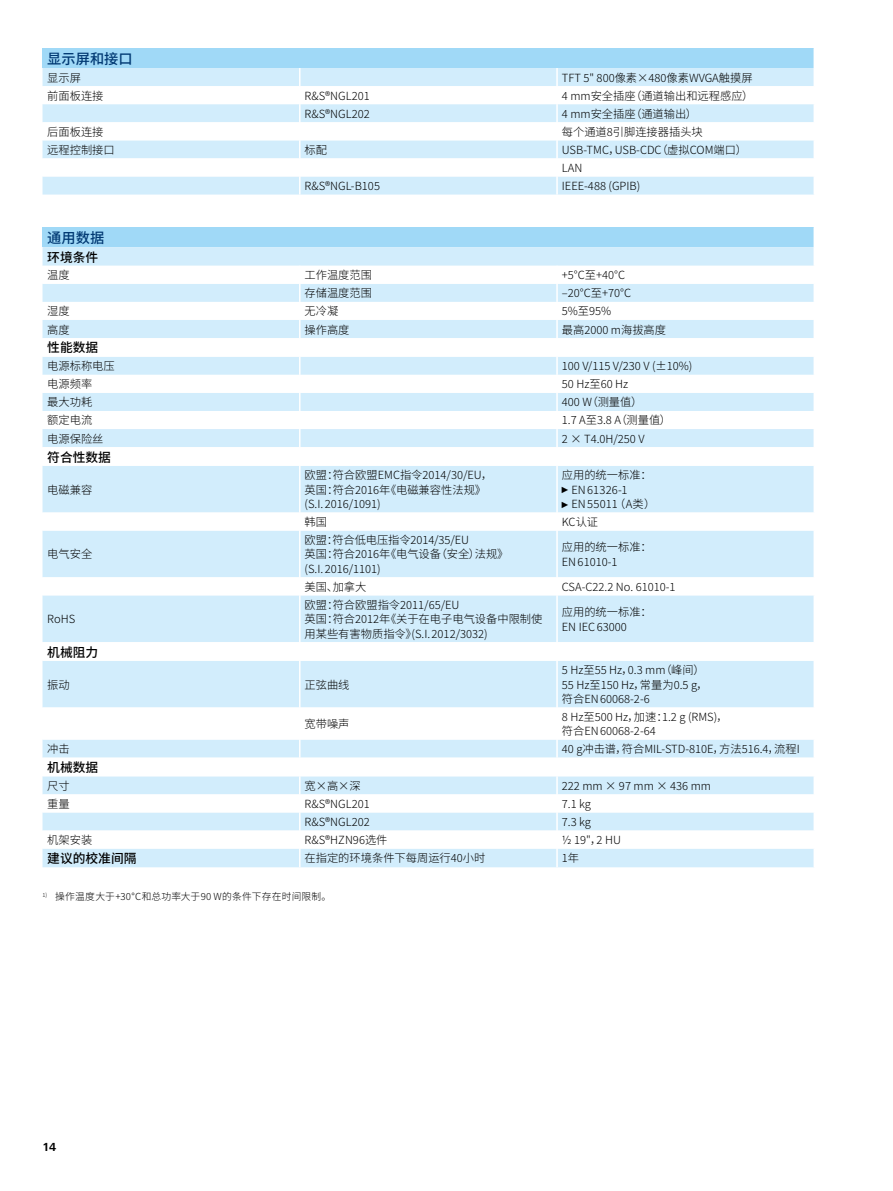
<style>
.page{position:relative;width:893px;height:1191px;background:#fff}
.page>*{position:absolute;margin:0;border:0;box-sizing:border-box;transform-origin:0 0}
.Tabellenueberschrift{font:500 14.25px "Source Han Sans SC";color:#003872}
.Tabellefett{font:500 12.75px "Source Han Sans SC";color:#000}
.Tabelletext{font:300 11.25px/14.7px "Source Han Sans SC";color:#000}
.t1{font:700 11.25px "Linotype Univers 630";color:#000}
.Fussnote{font:300 9.75px "Source Han Sans SC";letter-spacing:.02em;color:#000}
.s1{font-family:"Arial Narrow";font-weight:400;font-size:9px}
</style>
<div class="page">
<div style="left:43px;top:48px;width:771px;height:20px;background:#a0d9f7"></div>
<div style="left:43px;top:68px;width:771px;height:127px;background:#d2edfc"></div>
<svg style="left:43px;top:86px;width:771px;height:90px"></svg>
<svg style="left:299px;top:68px;width:2px;height:127px"></svg>
<svg style="left:556px;top:68px;width:2px;height:127px"></svg>
<div style="left:43px;top:227px;width:771px;height:20px;background:#a0d9f7"></div>
<div style="left:43px;top:247px;width:771px;height:620px;background:#d2edfc"></div>
<svg style="left:43px;top:266px;width:771px;height:582px;fill:#d2edfc"></svg>
<svg style="left:299px;top:266px;width:2px;height:72px"></svg>
<svg style="left:556px;top:266px;width:2px;height:72px"></svg>
<svg style="left:299px;top:357px;width:2px;height:90px"></svg>
<svg style="left:556px;top:357px;width:2px;height:90px"></svg>
<hr style="left:299px;top:466px;width:2px;height:46px;background:#fff">
<hr style="left:556px;top:466px;width:2px;height:46px;background:#fff">
<svg style="left:299px;top:512px;width:2px;height:18px"></svg>
<svg style="left:556px;top:512px;width:2px;height:18px"></svg>
<hr style="left:299px;top:530px;width:2px;height:47px;background:#fff">
<hr style="left:556px;top:530px;width:2px;height:47px;background:#fff">
<svg style="left:299px;top:577px;width:2px;height:18px"></svg>
<svg style="left:556px;top:577px;width:2px;height:18px"></svg>
<hr style="left:299px;top:595px;width:2px;height:47px;background:#fff">
<hr style="left:556px;top:595px;width:2px;height:47px;background:#fff">
<hr style="left:299px;top:661px;width:2px;height:46px;background:#fff">
<hr style="left:556px;top:661px;width:2px;height:46px;background:#fff">
<hr style="left:299px;top:707px;width:2px;height:32px;background:#fff">
<hr style="left:556px;top:707px;width:2px;height:32px;background:#fff">
<svg style="left:299px;top:739px;width:2px;height:18px"></svg>
<svg style="left:556px;top:739px;width:2px;height:18px"></svg>
<svg style="left:299px;top:776px;width:2px;height:91px"></svg>
<svg style="left:556px;top:776px;width:2px;height:91px"></svg>
<p class="Tabellenueberschrift" style="left:47px;top:51px;width:87px">显示屏和接口</p>
<p class="Tabelletext" style="left:47px;top:70px;width:35px">显示屏</p>
<p class="Tabelletext" style="left:562px;top:70px;width:192px">TFT 5" 800像素×480像素WVGA触摸屏</p>
<p class="Tabelletext" style="left:47px;top:88px;width:58px">前面板连接</p>
<p class="Tabelletext" style="left:305px;top:88px;width:67px">R&amp;S®NGL201</p>
<p class="Tabelletext" style="left:562px;top:88px;width:193px">4 mm安全插座（通道输出和远程感应）</p>
<p class="Tabelletext" style="left:305px;top:106px;width:67px">R&amp;S®NGL202</p>
<p class="Tabelletext" style="left:562px;top:106px;width:137px">4 mm安全插座（通道输出）</p>
<p class="Tabelletext" style="left:47px;top:124px;width:58px">后面板连接</p>
<p class="Tabelletext" style="left:562px;top:124px;width:143px">每个通道8引脚连接器插头块</p>
<p class="Tabelletext" style="left:47px;top:143px;width:69px">远程控制接口</p>
<p class="Tabelletext" style="left:305px;top:143px;width:24px">标配</p>
<p class="Tabelletext" style="left:562px;top:143px;width:187px">USB-TMC，USB-CDC（虚拟COM端口）</p>
<p class="Tabelletext" style="left:562px;top:161px;width:22px">LAN</p>
<p class="Tabelletext" style="left:305px;top:179px;width:77px">R&amp;S®NGL-B105</p>
<p class="Tabelletext" style="left:562px;top:179px;width:80px">IEEE-488 (GPIB)</p>
<p class="Tabellenueberschrift" style="left:47px;top:229px;width:58px">通用数据</p>
<p class="Tabellefett" style="left:47px;top:250px;width:52px">环境条件</p>
<p class="Tabelletext" style="left:47px;top:268px;width:24px">温度</p>
<p class="Tabelletext" style="left:305px;top:268px;width:69px">工作温度范围</p>
<p class="Tabelletext" style="left:562px;top:268px;width:65px">+5°C至+40°C</p>
<p class="Tabelletext" style="left:305px;top:286px;width:69px">存储温度范围</p>
<p class="Tabelletext" style="left:562px;top:286px;width:71px">–20°C至+70°C</p>
<p class="Tabelletext" style="left:47px;top:304px;width:24px">湿度</p>
<p class="Tabelletext" style="left:305px;top:304px;width:35px">无冷凝</p>
<p class="Tabelletext" style="left:562px;top:304px;width:51px">5%至95%</p>
<p class="Tabelletext" style="left:47px;top:322px;width:24px">高度</p>
<p class="Tabelletext" style="left:305px;top:322px;width:46px">操作高度</p>
<p class="Tabelletext" style="left:562px;top:322px;width:106px">最高2000 m海拔高度</p>
<p class="Tabellefett" style="left:47px;top:341px;width:52px">性能数据</p>
<p class="Tabelletext" style="left:47px;top:359px;width:69px">电源标称电压</p>
<p class="Tabelletext" style="left:562px;top:359px;width:132px">100 V/115 V/230 V (±10%)</p>
<p class="Tabelletext" style="left:47px;top:377px;width:46px">电源频率</p>
<p class="Tabelletext" style="left:562px;top:377px;width:68px">50 Hz至60 Hz</p>
<p class="Tabelletext" style="left:47px;top:395px;width:46px">最大功耗</p>
<p class="Tabelletext" style="left:562px;top:395px;width:82px">400 W（测量值）</p>
<p class="Tabelletext" style="left:47px;top:413px;width:46px">额定电流</p>
<p class="Tabelletext" style="left:562px;top:413px;width:111px">1.7 A至3.8 A（测量值）</p>
<p class="Tabelletext" style="left:47px;top:431px;width:58px">电源保险丝</p>
<p class="Tabelletext" style="left:562px;top:431px;width:84px">2 × T4.0H/250 V</p>
<p class="Tabellefett" style="left:47px;top:450px;width:65px">符合性数据</p>
<p class="Tabelletext" style="left:47px;top:482px;width:46px">电磁兼容</p>
<p class="Tabelletext" style="left:562px;top:468px;width:91px">应用的统一标准：</p>
<p class="Tabelletext" style="left:562px;top:482px;width:67px"><span class="s1">►</span>EN61326-1</p>
<p class="Tabelletext" style="left:562px;top:497px;width:95px"><span class="s1">►</span>EN55011（A类）</p>
<p class="Tabelletext" style="left:305px;top:468px;width:189px">欧盟：符合欧盟EMC指令2014/30/EU，</p>
<p class="Tabelletext" style="left:305px;top:482px;width:183px">英国：符合2016年《电磁兼容性法规》(S.I.2016/1091)</p>
<p class="Tabelletext" style="left:47px;top:547px;width:46px">电气安全</p>
<p class="Tabelletext" style="left:47px;top:612px;width:29px">RoHS</p>
<p class="Tabelletext" style="left:305px;top:515px;width:24px">韩国</p>
<p class="Tabelletext" style="left:562px;top:515px;width:38px">KC认证</p>
<p class="Tabelletext" style="left:305px;top:532px;width:166px">欧盟：符合低电压指令2014/35/EU</p>
<p class="Tabelletext" style="left:305px;top:547px;width:205px">英国：符合2016年《电气设备（安全）法规》(S.I.2016/1101)</p>
<p class="Tabelletext" style="left:562px;top:540px;width:91px">应用的统一标准：</p>
<p class="Tabelletext" style="left:562px;top:554px;width:57px">EN61010-1</p>
<p class="Tabelletext" style="left:305px;top:579px;width:63px">美国、加拿大</p>
<p class="Tabelletext" style="left:562px;top:579px;width:115px">CSA-C22.2 No. 61010-1</p>
<p class="Tabelletext" style="left:305px;top:597px;width:156px">欧盟：符合欧盟指令2011/65/EU</p>
<p class="Tabelletext" style="left:305px;top:612px;width:239px">英国：符合2012年《关于在电子电气设备中限制使用某些有害物质指令》(S.I.2012/3032)</p>
<p class="Tabelletext" style="left:562px;top:604px;width:91px">应用的统一标准：</p>
<p class="Tabelletext" style="left:562px;top:619px;width:66px">EN IEC63000</p>
<p class="Tabellefett" style="left:47px;top:644px;width:52px">机械阻力</p>
<p class="Tabelletext" style="left:47px;top:677px;width:24px">振动</p>
<p class="Tabelletext" style="left:305px;top:677px;width:46px">正弦曲线</p>
<p class="Tabelletext" style="left:305px;top:717px;width:46px">宽带噪声</p>
<p class="Tabelletext" style="left:562px;top:662px;width:144px">5 Hz至55 Hz，0.3 mm（峰间）</p>
<p class="Tabelletext" style="left:562px;top:677px;width:147px">55 Hz至150 Hz，常量为0.5 g，</p>
<p class="Tabelletext" style="left:562px;top:692px;width:89px">符合EN60068-2-6</p>
<p class="Tabelletext" style="left:562px;top:709px;width:168px">8 Hz至500 Hz，加速：1.2 g (RMS)，</p>
<p class="Tabelletext" style="left:562px;top:724px;width:95px">符合EN60068-2-64</p>
<p class="Tabelletext" style="left:47px;top:742px;width:24px">冲击</p>
<p class="Tabelletext" style="left:562px;top:742px;width:240px">40 g冲击谱，符合MIL-STD-810E，方法516.4，流程I</p>
<p class="Tabellefett" style="left:47px;top:760px;width:52px">机械数据</p>
<p class="Tabelletext" style="left:47px;top:778px;width:24px">尺寸</p>
<p class="Tabelletext" style="left:305px;top:778px;width:58px">宽×高×深</p>
<p class="Tabelletext" style="left:562px;top:778px;width:151px">222 mm × 97 mm × 436 mm</p>
<p class="Tabelletext" style="left:47px;top:796px;width:24px">重量</p>
<p class="Tabelletext" style="left:305px;top:796px;width:67px">R&amp;S®NGL201</p>
<p class="Tabelletext" style="left:562px;top:796px;width:31px">7.1 kg</p>
<p class="Tabelletext" style="left:305px;top:814px;width:67px">R&amp;S®NGL202</p>
<p class="Tabelletext" style="left:562px;top:814px;width:31px">7.3 kg</p>
<p class="Tabelletext" style="left:47px;top:833px;width:46px">机架安装</p>
<p class="Tabelletext" style="left:305px;top:833px;width:84px">R&amp;S®HZN96选件</p>
<p class="Tabelletext" style="left:562px;top:833px;width:61px">½ 19"，2 HU</p>
<p class="Tabellefett" style="left:47px;top:851px;width:91px">建议的校准间隔</p>
<p class="Tabelletext" style="left:305px;top:851px;width:182px">在指定的环境条件下每周运行40小时</p>
<p class="Tabelletext" style="left:562px;top:851px;width:19px">1年</p>
<p class="Fussnote" style="left:43px;top:891px;width:290px"><sup>1)</sup> 操作温度大于+30°C和总功率大于90 W的条件下存在时间限制。</p>
<p class="t1" style="left:43px;top:1139px;width:15px">14</p>
</div>
